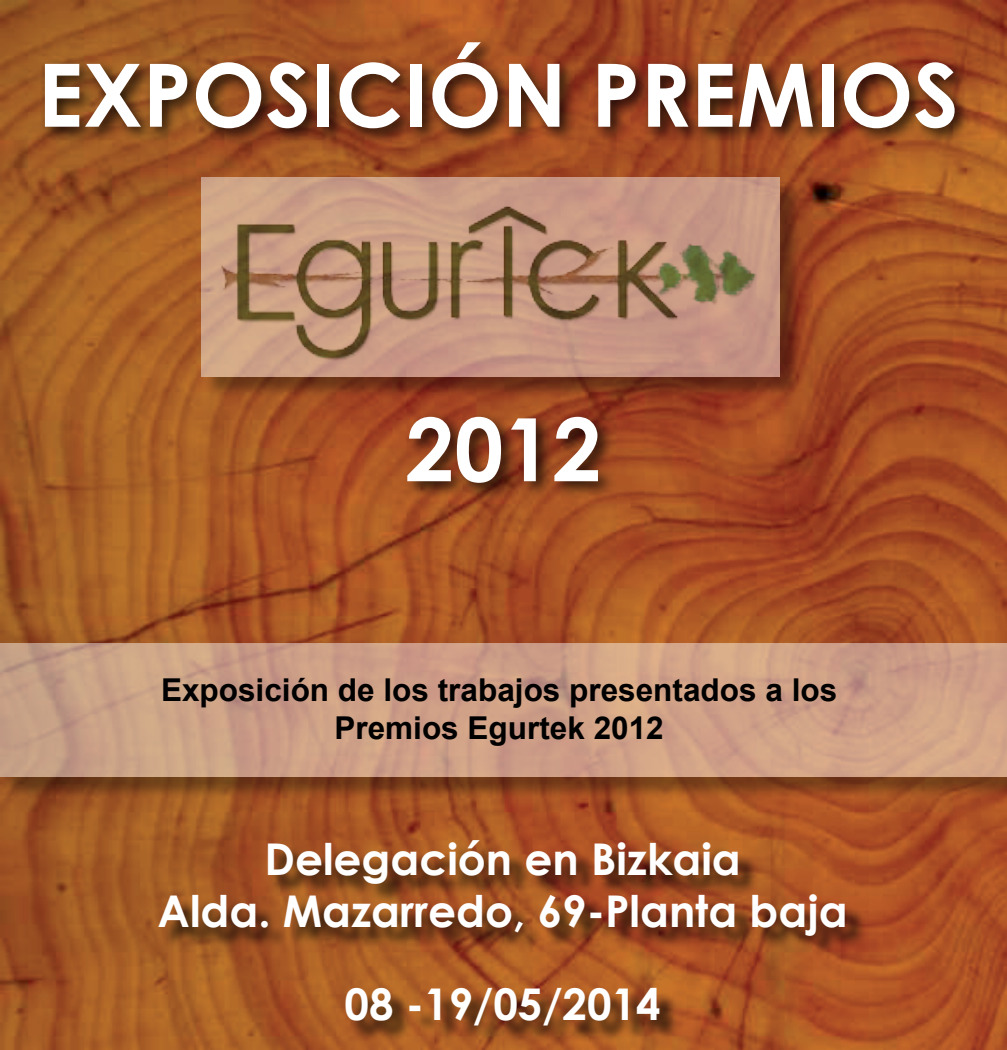
<style>
.page{position:relative;width:1007px;height:1050px;background:#fff}
.page>*{position:absolute;margin:0;border:0;box-sizing:border-box;transform-origin:0 0}
.t1{font:700 87.5px "Century Gothic";color:#fff}
.t2{font:700 43.75px/52.5px "Century Gothic";color:#fff;text-align:center}
.t3{font:700 31.5px/37.8px "Arial";color:#000;text-align:center}
</style>
<div class="page">
<img style="left:0;top:0;width:1006px;height:1050px">
<div style="left:40px;top:36px;width:932px;height:109px;background:#000;opacity:.75"></div>
<div style="left:204px;top:180px;width:598px;height:218px;background:#000;opacity:.75"></div>
<svg style="left:201px;top:177px;width:579px;height:200px;background:#ca9b85"></svg>
<img style="left:216px;top:189px;width:548px;height:175px">
<div style="left:402px;top:412px;width:214px;height:88px;background:#000;opacity:.75"></div>
<div style="left:162px;top:843px;width:704px;height:204px;background:#000;opacity:.75"></div>
<div style="left:3px;top:646px;width:1003px;height:153px;background:#000;opacity:.75"></div>
<svg style="left:0;top:644px;width:1006px;height:133px;background:#cda086"></svg>
<h1 class="t1" style="left:38px;top:29px;width:922px">EXPOSICIÓN PREMIOS</h1>
<h1 class="t1" style="left:405px;top:383px;width:197px">2012</h1>
<p class="t3" style="left:161px;top:673px;width:677px">Exposición de los trabajos presentados a los<br>Premios Egurtek 2012</p>
<p class="t2" style="left:158px;top:830px;width:691px">Delegación en Bizkaia<br>Alda. Mazarredo, 69-Planta baja</p>
<p class="t2" style="left:344px;top:976px;width:317px">08 -19/05/2014</p>
</div>
